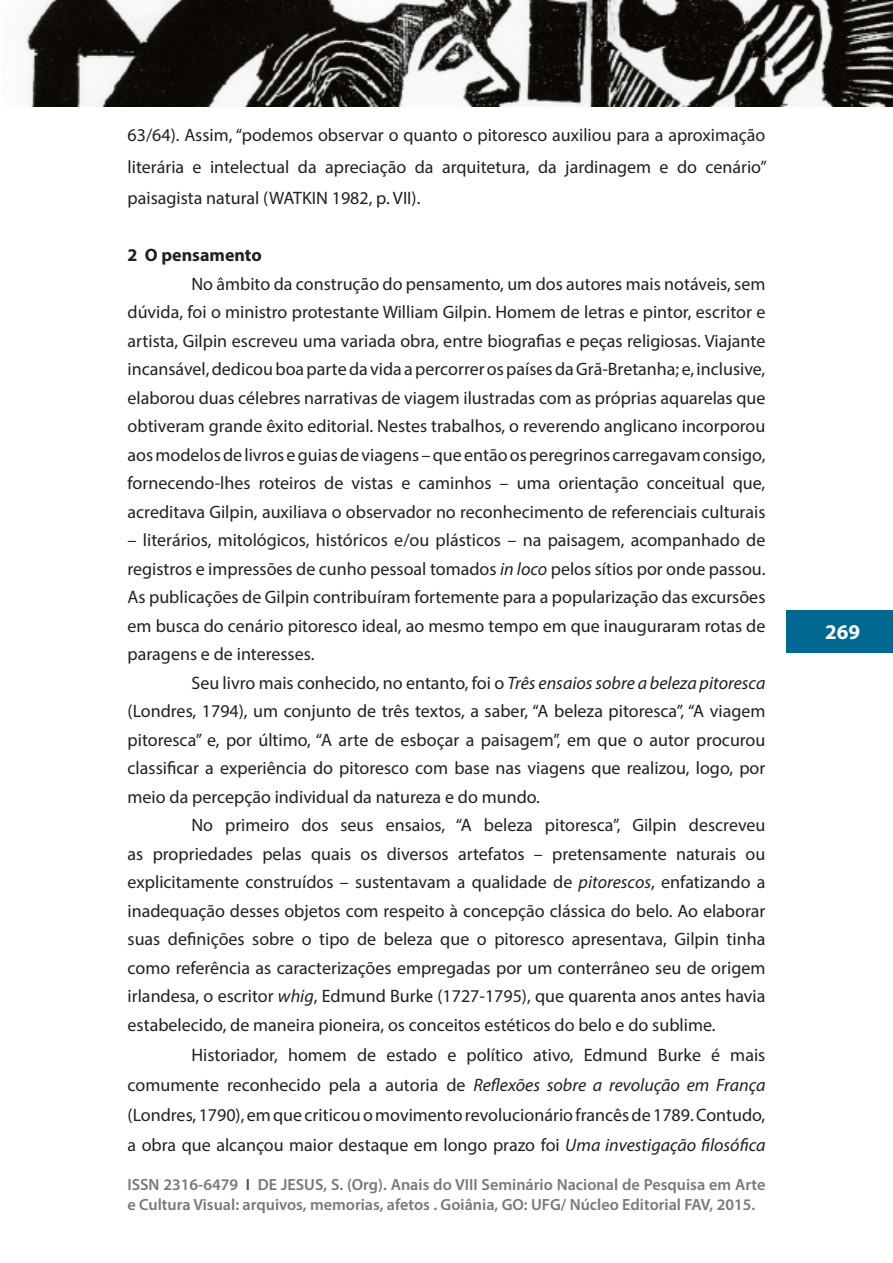
<style>
.page{position:relative;width:893px;height:1263px;background:#fff}
.page>*{position:absolute;margin:0;border:0;box-sizing:border-box;transform-origin:0 0}
.t1{font:700 21px "Myriad Pro";color:#fff}
.Texto_básico{font:18px/28.5px "Myriad Pro";color:#231f20;text-align:justify}
.subtitulos{font:700 18px "Myriad Pro";color:#231f20}
.t2{font:600 16.2px/19.5px "Myriad Pro";color:#76787b}
.s1{font-style:italic}
.s2{color:#4b4c4d}
</style>
<div class="page">
<div style="left:787px;top:610px;width:106px;height:43px;background:#006991"></div>
<img style="left:25px;top:0;width:868px;height:106px">
<p class="Texto_básico" style="left:128px;top:119px;width:641px;line-height:31.5px">63/64). Assim, “podemos observar o quanto o pitoresco auxiliou para a aproximação literária e intelectual da apreciação da arquitetura, da jardinagem e do cenário” paisagista natural (WATKIN 1982, p. VII).</p>
<p class="subtitulos" style="left:128px;top:243px;width:136px">2 O pensamento</p>
<p class="Texto_básico" style="left:128px;top:269px;width:639px;text-indent:64px">No âmbito da construção do pensamento, um dos autores mais notáveis, sem dúvida, foi o ministro protestante William Gilpin. Homem de letras e pintor, escritor e artista, Gilpin escreveu uma variada obra, entre biografias e peças religiosas. Viajante incansável, dedicou boa parte da vida a percorrer os países da Grã-Bretanha; e, inclusive, elaborou duas célebres narrativas de viagem ilustradas com as próprias aquarelas que obtiveram grande êxito editorial. Nestes trabalhos, o reverendo anglicano incorporou aos modelos de livros e guias de viagens – que então os peregrinos carregavam consigo, fornecendo-lhes roteiros de vistas e caminhos – uma orientação conceitual que, acreditava Gilpin, auxiliava o observador no reconhecimento de referenciais culturais</p>
<p class="Texto_básico" style="left:128px;top:525px;width:639px">– literários, mitológicos, históricos e/ou plásticos – na paisagem, acompanhado de registros e impressões de cunho pessoal tomados <span class="s1">in loco</span> pelos sítios por onde passou.<br>As publicações de Gilpin contribuíram fortemente para a popularização das excursões em busca do cenário pitoresco ideal, ao mesmo tempo em que inauguraram rotas de paragens e de interesses.</p>
<p class="Texto_básico" style="left:128px;top:668px;width:639px;text-indent:64px">Seu livro mais conhecido, no entanto, foi o <span class="s1">Três ensaios sobre a beleza pitoresca </span>(Londres, 1794), um conjunto de três textos, a saber, “A beleza pitoresca”, “A viagem pitoresca” e, por último, “A arte de esboçar a paisagem”, em que o autor procurou classificar a experiência do pitoresco com base nas viagens que realizou, logo, por meio da percepção individual da natureza e do mundo.</p>
<p class="Texto_básico" style="left:128px;top:810px;width:639px;text-indent:64px">No primeiro dos seus ensaios, “A beleza pitoresca”, Gilpin descreveu as propriedades pelas quais os diversos artefatos – pretensamente naturais ou explicitamente construídos – sustentavam a qualidade de <span class="s1">pitorescos</span>, enfatizando a inadequação desses objetos com respeito à concepção clássica do belo. Ao elaborar suas definições sobre o tipo de beleza que o pitoresco apresentava, Gilpin tinha como referência as caracterizações empregadas por um conterrâneo seu de origem irlandesa, o escritor <span class="s1">whig</span>, Edmund Burke (1727-1795), que quarenta anos antes havia estabelecido, de maneira pioneira, os conceitos estéticos do belo e do sublime.</p>
<p class="Texto_básico" style="left:128px;top:1039px;width:639px;line-height:30px;text-indent:64px">Historiador, homem de estado e político ativo, Edmund Burke é mais comumente reconhecido pela a autoria de <span class="s1">Reflexões sobre a revolução em França </span>(Londres, 1790), em que criticou o movimento revolucionário francês de 1789. Contudo, a obra que alcançou maior destaque em longo prazo foi <span class="s1">Uma investigação filosófica</span></p>
<p class="t2" style="left:128px;top:1174px;width:639px">ISSN 2316-6479 <span class="s2">I</span> DE JESUS, S. (Org). Anais do VIII Seminário Nacional de Pesquisa em Arte e Cultura Visual: arquivos, memorias, afetos . Goiânia, GO: UFG/ Núcleo Editorial FAV, 2015.</p>
<p class="t1" style="left:825px;top:619px;width:36px">269</p>
</div>
